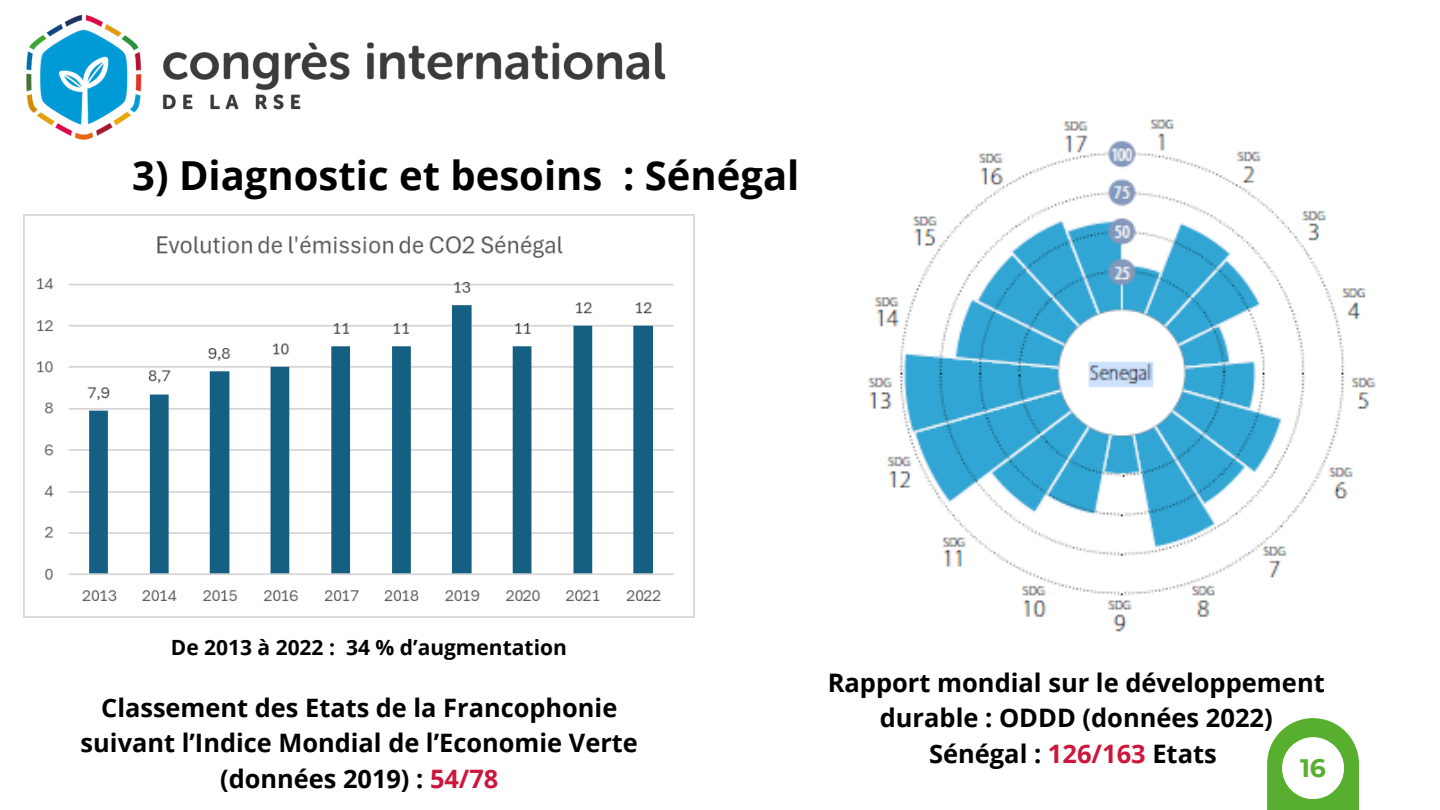
<style>
.page{position:relative;width:1440px;height:810px;background:#fff}
.page>*{position:absolute;margin:0;border:0;box-sizing:border-box;transform-origin:0 0}
.t1{font:700 40px "Open Sans";color:#000}
.t2{font:700 25.5px/35.2px "Open Sans";color:#000;text-align:center}
.t3{font:700 25.4px/35.2px "Open Sans";color:#000;text-align:center}
.t4{font:700 25.2px "Montserrat";color:#58af2f}
.t5{font:700 21px "Open Sans";color:#000}
.s1{color:#cd163b}
</style>
<div class="page">
<svg style="left:1267px;top:718px;width:92px;height:92px;fill:#58af2f"></svg>
<div style="left:1282px;top:737px;width:62px;height:62px;background:#fff;border-radius:50%"></div>
<img style="left:26px;top:14px;width:640px;height:126px">
<img style="left:23px;top:214px;width:672px;height:404px">
<img style="left:868px;top:119px;width:508px;height:513px">
<p class="t1" style="left:132px;top:148px;width:669px">3) Diagnostic et besoins : Sénégal</p>
<h2 class="t5" style="left:171px;top:633px;width:398px">De 2013 à 2022 : 34 % d’augmentation</h2>
<p class="t3" style="left:81px;top:690px;width:559px">Classement des Etats de la Francophonie suivant l’Indice Mondial de l’Economie Verte (données 2019) : <span class="s1">54/78</span></p>
<h2 class="t2" style="left:828px;top:665px;width:499px">Rapport mondial sur le développement durable : ODDD (données 2022)<br>Sénégal : <span class="s1">126/163</span> Etats</h2>
<p class="t4" style="left:1300px;top:752px;width:27px">16</p>
</div>
